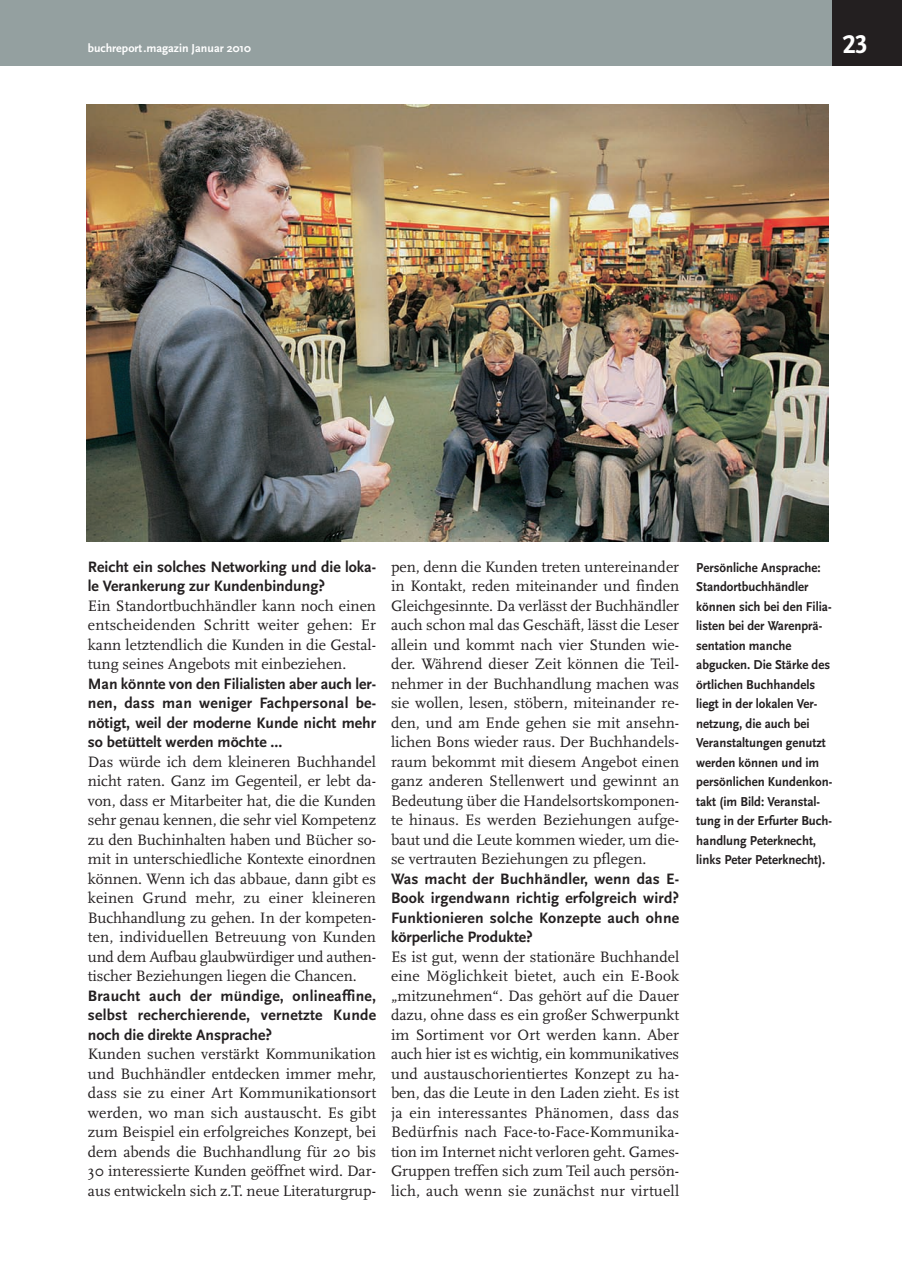
<style>
.page{position:relative;width:902px;height:1268px;background:#fff}
.page>*{position:absolute;margin:0;border:0;box-sizing:border-box;transform-origin:0 0}
.t1{font:700 27px "Scala Sans LF";color:#fff}
.t2{font:15.75px/19.5px "Scala";color:#231f20;text-align:justify}
.t3{font:700 15.75px/19.5px "Scala Sans";color:#231f20;text-align:justify}
.t4{font:700 13.5px/19.5px "Scala Sans";color:#231f20;scale:.95 1}
.t5{font:700 12px "Scala Sans";color:#fff}
</style>
<div class="page">
<img style="left:0;top:0;width:902px;height:542px">
<p class="t5" style="left:88px;top:43px;width:165px">buchreport.magazin Januar 2010</p>
<h1 class="t1" style="left:842px;top:33px;width:27px">23</h1>
<p class="t3" style="left:88px;top:558px;width:290px">Reicht ein solches Networking und die loka&shy;le Verankerung zur Kundenbindung?</p>
<p class="t2" style="left:88px;top:596px;width:290px">Ein Standortbuchhändler kann noch einen entscheidenden Schritt weiter gehen: Er kann letztendlich die Kunden in die Gestal&shy;tung seines Angebots mit einbeziehen.</p>
<p class="t3" style="left:88px;top:675px;width:290px">Man könnte von den Filialisten aber auch ler&shy;nen, dass man weniger Fachpersonal be&shy;nötigt, weil der moderne Kunde nicht mehr so betüttelt werden möchte ...</p>
<p class="t2" style="left:88px;top:752px;width:290px">Das würde ich dem kleineren Buchhandel nicht raten. Ganz im Gegenteil, er lebt da&shy;von, dass er Mitarbeiter hat, die die Kunden sehr genau kennen, die sehr viel Kompetenz zu den Buchinhalten haben und Bücher so&shy;mit in unterschiedliche Kontexte einordnen können. Wenn ich das abbaue, dann gibt es keinen Grund mehr, zu einer kleineren Buchhandlung zu gehen. In der kompeten&shy;ten, individuellen Betreuung von Kunden und dem Aufbau glaubwürdiger und authen&shy;tischer Beziehungen liegen die Chancen.</p>
<p class="t3" style="left:88px;top:987px;width:290px">Braucht auch der mündige, onlineaffine, selbst recherchierende, vernetzte Kunde noch die direkte Ansprache?</p>
<p class="t2" style="left:88px;top:1045px;width:290px">Kunden suchen verstärkt Kommunikation und Buchhändler entdecken immer mehr, dass sie zu einer Art Kommunikationsort werden, wo man sich austauscht. Es gibt zum Beispiel ein erfolgreiches Konzept, bei dem abends die Buchhandlung für 20 bis 30 interessierte Kunden geöffnet wird. Dar&shy;aus entwickeln sich z.T. neue Literaturgrup-</p>
<p class="t2" style="left:391px;top:557px;width:290px">pen, denn die Kunden treten untereinander in Kontakt, reden miteinander und finden Gleichgesinnte. Da verlässt der Buchhändler auch schon mal das Geschäft, lässt die Leser allein und kommt nach vier Stunden wie&shy;der. Während dieser Zeit können die Teil&shy;nehmer in der Buchhandlung machen was sie wollen, lesen, stöbern, miteinander re&shy;den, und am Ende gehen sie mit ansehn&shy;lichen Bons wieder raus. Der Buchhandels&shy;raum bekommt mit diesem Angebot einen ganz anderen Stellenwert und gewinnt an Bedeutung über die Handelsortskomponen&shy;te hinaus. Es werden Beziehungen aufge&shy;baut und die Leute kommen wieder, um die&shy;se vertrauten Beziehungen zu pflegen.</p>
<p class="t3" style="left:391px;top:870px;width:290px">Was macht der Buchhändler, wenn das E-Book irgendwann richtig erfolgreich wird?<br>Funktionieren solche Konzepte auch ohne körperliche Produkte?</p>
<p class="t2" style="left:391px;top:947px;width:290px">Es ist gut, wenn der stationäre Buchhandel eine Möglichkeit bietet, auch ein E-Book „mitzunehmen“. Das gehört auf die Dauer dazu, ohne dass es ein großer Schwerpunkt im Sortiment vor Ort werden kann. Aber auch hier ist es wichtig, ein kommunikatives und austauschorientiertes Konzept zu ha&shy;ben, das die Leute in den Laden zieht. Es ist ja ein interessantes Phänomen, dass das Bedürfnis nach Face-to-Face-Kommunika&shy;tion im Internet nicht verloren geht. Games-Gruppen treffen sich zum Teil auch persön&shy;lich, auch wenn sie zunächst nur virtuell</p>
<p class="t4" style="left:696px;top:559px;width:145px">Persönliche Ansprache:<br>Standortbuchhändler können sich bei den Filia&shy;listen bei der Warenprä&shy;sentation manche abgucken. Die Stärke des örtlichen Buchhandels liegt in der lokalen Ver&shy;netzung, die auch bei<br>Veranstaltungen genutzt werden können und im persönlichen Kundenkon&shy;takt (im Bild: Veranstal&shy;tung in der Erfurter Buch&shy;handlung Peterknecht, links Peter Peterknecht).</p>
</div>
